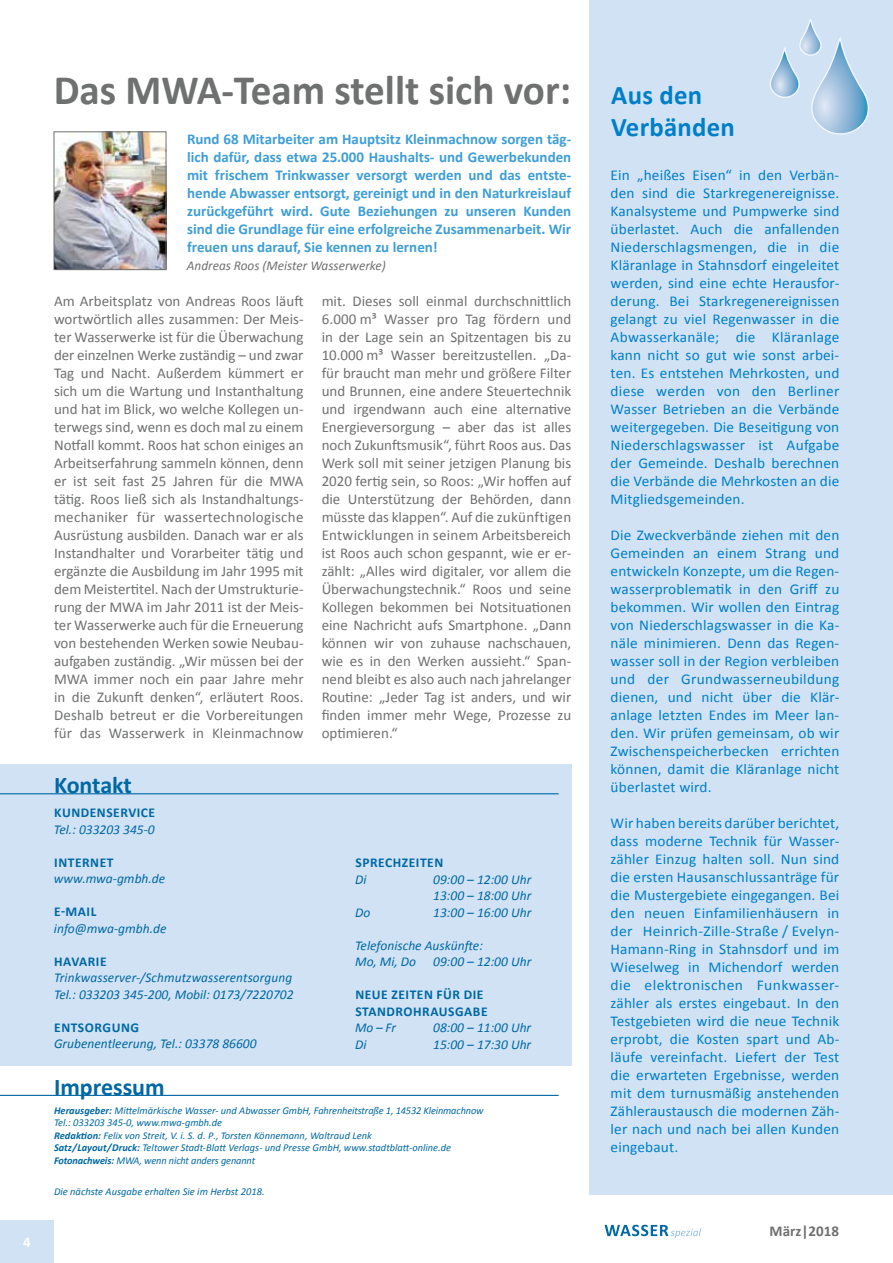
<style>
.page{position:relative;width:893px;height:1263px;background:#fff}
.page>*{position:absolute;margin:0;border:0;box-sizing:border-box;transform-origin:0 0}
.t1{font:700 42px "Calibri";color:#6f7070}
.t2{font:700 27px/32.4px "Calibri";letter-spacing:.01em;color:#007fc7}
.t3{font:700 24px "Calibri";color:#0068a3}
.t4{font:15px/18px "Calibri";color:#6f7070;text-align:justify}
.t5{font:15px/18px "Calibri";letter-spacing:.01em;color:#007fc7;text-align:justify}
.t6{font:700 15px/18px "Calibri";color:#3e9ed6;text-align:justify}
.t7{font:700 15px "Calibri";color:#6f7070}
.t8{font:700 15px "Calibri";color:#fff}
.t9{font:italic 13.5px/16.5px "Calibri";color:#0068a3}
.t10{font:700 13.5px "Calibri";letter-spacing:.04em;color:#0068a3}
.t11{font:italic 13.5px "Calibri";color:#6f7070}
.t12{font:italic 10.5px/12.6px "Calibri";color:#0068a3}
.t13{font:italic 10.35px "Calibri";color:#0068a3}
.s1{font-weight:700}
.s2{font-size:10.5px}
</style>
<div class="page">
<div style="left:0;top:1220px;width:54px;height:43px;background:#d0e2f4"></div>
<svg style="left:605px;top:1225px;width:96px;height:13px"></svg>
<div style="left:589px;top:0;width:304px;height:1195px;background:#d0e2f4"></div>
<img style="left:56px;top:133px;width:108px;height:135px">
<div style="left:54px;top:131px;width:112px;height:139px;border:1px solid #6f7070"></div>
<svg style="left:770px;top:19px;width:99px;height:116px"></svg>
<hr style="left:0;top:1095px;width:559px;height:1px;background:#0068a3">
<div style="left:0;top:764px;width:571px;height:302px;background:#d0e2f4"></div>
<hr style="left:0;top:793px;width:559px;height:1px;background:#0068a3">
<p class="t8" style="left:23px;top:1233px;width:9px">4</p>
<h1 class="t1" style="left:54px;top:63px;width:519px">Das MWA-Team stellt sich vor:</h1>
<p class="t6" style="left:187px;top:130px;width:386px">Rund 68 Mitarbeiter am Hauptsitz Kleinmachnow sorgen täg&shy;lich dafü r, dass etwa 25.000 Haushalts- und Gewerbekunden mit frischem Trinkwasser versorgt werden und das entste&shy;hende Abwasser entsorgt, gereinigt und in den Naturkreislauf zurückgefü hrt wird. Gute Beziehungen zu unseren Kunden sind die Grundlage fü r eine erfolgreiche Zusammenarbeit. Wir freuen uns darauf, Sie kennen zu lernen!</p>
<p class="t11" style="left:187px;top:256px;width:200px">Andreas Roos (Meister Wasserwerke)</p>
<p class="t4" style="left:54px;top:292px;width:251px">Am Arbeitsplatz von Andreas Roos läuft wortwörtlich alles zusammen: Der Meis&shy;ter Wasserwerke ist für die Überwachung der einzelnen Werke zuständig – und zwar Tag und Nacht. Außerdem kümmert er sich um die Wartung und Instanthaltung und hat im Blick, wo welche Kollegen un&shy;terwegs sind, wenn es doch mal zu einem Notfall kommt. Roos hat schon einiges an Arbeitserfahrung sammeln können, denn er ist seit fast 25 Jahren für die MWA tätig. Roos ließ sich als Instandhaltungs&shy;mechaniker für wassertechnologische Ausrüstung ausbilden. Danach war er als Instandhalter und Vorarbeiter tätig und ergänzte die Ausbildung im Jahr 1995 mit dem Meistertitel. Nach der Umstrukturie&shy;rung der MWA im Jahr 2011 ist der Meis&shy;ter Wasserwerke auch für die Erneuerung von bestehenden Werken sowie Neubau&shy;aufgaben zuständig. „Wir müssen bei der MWA immer noch ein paar Jahre mehr in die Zukunft denken“, erläutert Roos.<br>Deshalb betreut er die Vorbereitungen für das Wasserwerk in Kleinmachnow</p>
<p class="t4" style="left:322px;top:292px;width:251px">mit. Dieses soll einmal durchschnittlich 6.000 m³ Wasser pro Tag fördern und in der Lage sein an Spitzentagen bis zu 10.000 m³ Wasser bereitzustellen. „Da&shy;für braucht man mehr und größere Filter und Brunnen, eine andere Steuertechnik und irgendwann auch eine alternative Energieversorgung – aber das ist alles noch Zukunftsmusik“, führt Roos aus. Das Werk soll mit seiner jetzigen Planung bis 2020 fertig sein, so Roos: „Wir hoffen auf die Unterstützung der Behörden, dann müsste das klappen“. Auf die zukünftigen Entwicklungen in seinem Arbeitsbereich ist Roos auch schon gespannt, wie er er&shy;zählt: „Alles wird digitaler, vor allem die Überwachungstechnik.“ Roos und seine Kollegen bekommen bei Notsituationen eine Nachricht aufs Smartphone. „Dann können wir von zuhause nachschauen, wie es in den Werken aussieht.“ Span&shy;nend bleibt es also auch nach jahrelanger Routine: „Jeder Tag ist anders, und wir finden immer mehr Wege, Prozesse zu optimieren.“</p>
<h3 class="t3" style="left:54px;top:770px;width:79px">Kontakt</h3>
<p class="t10" style="left:54px;top:804px;width:102px">KUNDENSERVICE</p>
<p class="t9" style="left:54px;top:821px;width:102px">Tel.: 033203 345-0</p>
<p class="t10" style="left:54px;top:854px;width:13px">Internet</p>
<p class="t9" style="left:54px;top:870px;width:113px">www.mwa-gmbh.de</p>
<p class="t10" style="left:54px;top:903px;width:44px">E-Mai L</p>
<p class="t9" style="left:54px;top:920px;width:114px">info@mwa-gmbh.de</p>
<p class="t10" style="left:54px;top:953px;width:18px">Havarie</p>
<p class="t9" style="left:54px;top:969px;width:241px">Trinkwasserver-/Schmutzwasserentsorgung<br>Tel.: 033203 345-200, Mobil: 0173/7220702</p>
<p class="t10" style="left:54px;top:1019px;width:50px">ENtsorgung</p>
<p class="t9" style="left:54px;top:1035px;width:204px">Grubenentleerung, Tel.: 03378 86600</p>
<p class="t10" style="left:355px;top:854px;width:16px">Sprechzeiten</p>
<p class="t9" style="left:355px;top:870px;width:13px">Di</p>
<p class="t9" style="left:433px;top:870px;width:100px">09:00 – 12:00 Uhr<br>13:00 – 18:00 Uhr</p>
<p class="t9" style="left:355px;top:903px;width:17px">Do</p>
<p class="t9" style="left:433px;top:903px;width:100px">13:00 – 16:00 Uhr</p>
<p class="t9" style="left:355px;top:936px;width:129px">Telefonische Auskünfte:<br>Mo, Mi, Do</p>
<p class="t9" style="left:433px;top:953px;width:100px">09:00 – 12:00 Uhr</p>
<p class="t10" style="left:355px;top:986px;width:51px">NEUE Zeiten</p>
<p class="t10" style="left:436px;top:986px;width:35px">für die</p>
<p class="t10" style="left:355px;top:1002px;width:16px">Standr</p>
<p class="t10" style="left:404px;top:1002px;width:19px">ohrausgabe</p>
<p class="t9" style="left:355px;top:1019px;width:42px">Mo – Fr</p>
<p class="t9" style="left:433px;top:1019px;width:100px">08:00 – 11:00 Uhr</p>
<p class="t9" style="left:355px;top:1035px;width:13px">Di</p>
<p class="t9" style="left:433px;top:1035px;width:100px">15:00 – 17:30 Uhr</p>
<h3 class="t3" style="left:54px;top:1072px;width:112px">Impressum</h3>
<p class="t12" style="left:54px;top:1103px;width:431px"><span class="s1">Herausgeber:</span> Mittelmärkische Wasser- und Abwasser GmbH, Fahrenheitstraße 1, 14532 Kleinmachnow<br>Tel.: 033203 345-0, www.mwa-gmbh.de</p>
<p class="t13" style="left:54px;top:1128px;width:320px"><span class="s1">Redaktion:</span> Felix von Streit, V. i. S. d. P<span class="s2">.,</span> Torsten Könnemann, Waltraud Lenk</p>
<p class="t12" style="left:54px;top:1141px;width:398px"><span class="s1">Satz/Layout/Druck:</span> Teltower Stadt-Blatt Verlags- und Presse GmbH, www.stadtblatt-online.de<br><span class="s1">Fotonachweis:</span> MWA, wenn nicht anders genannt</p>
<p class="t12" style="left:54px;top:1184px;width:212px">Die nächste Ausgabe erhalten Sie im Herbst 2018.</p>
<h2 class="t2" style="left:611px;top:79px;width:125px">Aus den<br>Verbänden</h2>
<p class="t5" style="left:611px;top:166px;width:230px">Ein „heißes Eisen“ in den Verbän&shy;den sind die Starkregenereignisse.<br>Kanalsysteme und Pumpwerke sind überlastet. Auch die anfallenden Niederschlagsmengen, die in die Kläranlage in Stahnsdorf eingeleitet werden, sind eine echte Herausfor&shy;derung. Bei Starkregenereignissen gelangt zu viel Regenwasser in die Abwasserkanäle; die Kläranlage kann nicht so gut wie sonst arbei&shy;ten. Es entstehen Mehrkosten, und diese werden von den Berliner Wasser Betrieben an die Verbände weitergegeben. Die Beseitigung von Niederschlagswasser ist Aufgabe der Gemeinde. Deshalb berechnen die Verbände die Mehrkosten an die Mitgliedsgemeinden.</p>
<p class="t5" style="left:611px;top:526px;width:230px">Die Zweckverbände ziehen mit den Gemeinden an einem Strang und entwickeln Konzepte, um die Regen&shy;wasserproblematik in den Griff zu bekommen. Wir wollen den Eintrag von Niederschlagswasser in die Ka&shy;näle minimieren. Denn das Regen&shy;wasser soll in der Region verbleiben und der Grundwasserneubildung dienen, und nicht über die Klär&shy;anlage letzten Endes im Meer lan&shy;den. Wir prüfen gemeinsam, ob wir Zwischenspeicherbecken errichten können, damit die Kläranlage nicht überlastet wird.</p>
<p class="t5" style="left:611px;top:814px;width:230px">Wir haben bereits darüber berichtet, dass moderne Technik für Wasser&shy;zähler Einzug halten soll. Nun sind die ersten Hausanschlussanträge für die Mustergebiete eingegangen. Bei den neuen Einfamilienhäusern in der Heinrich-Zille-Straße / Evelyn-Hamann-Ring in Stahnsdorf und im Wieselweg in Michendorf werden die elektronischen Funkwasser&shy;zähler als erstes eingebaut. In den Testgebieten wird die neue Technik erprobt, die Kosten spart und Ab&shy;läufe vereinfacht. Liefert der Test die erwarteten Ergebnisse, werden mit dem turnusmäßig anstehenden Zähleraustausch die modernen Zäh&shy;ler nach und nach bei allen Kunden eingebaut.</p>
<p class="t7" style="left:770px;top:1221px;width:71px">März|2018</p>
</div>
